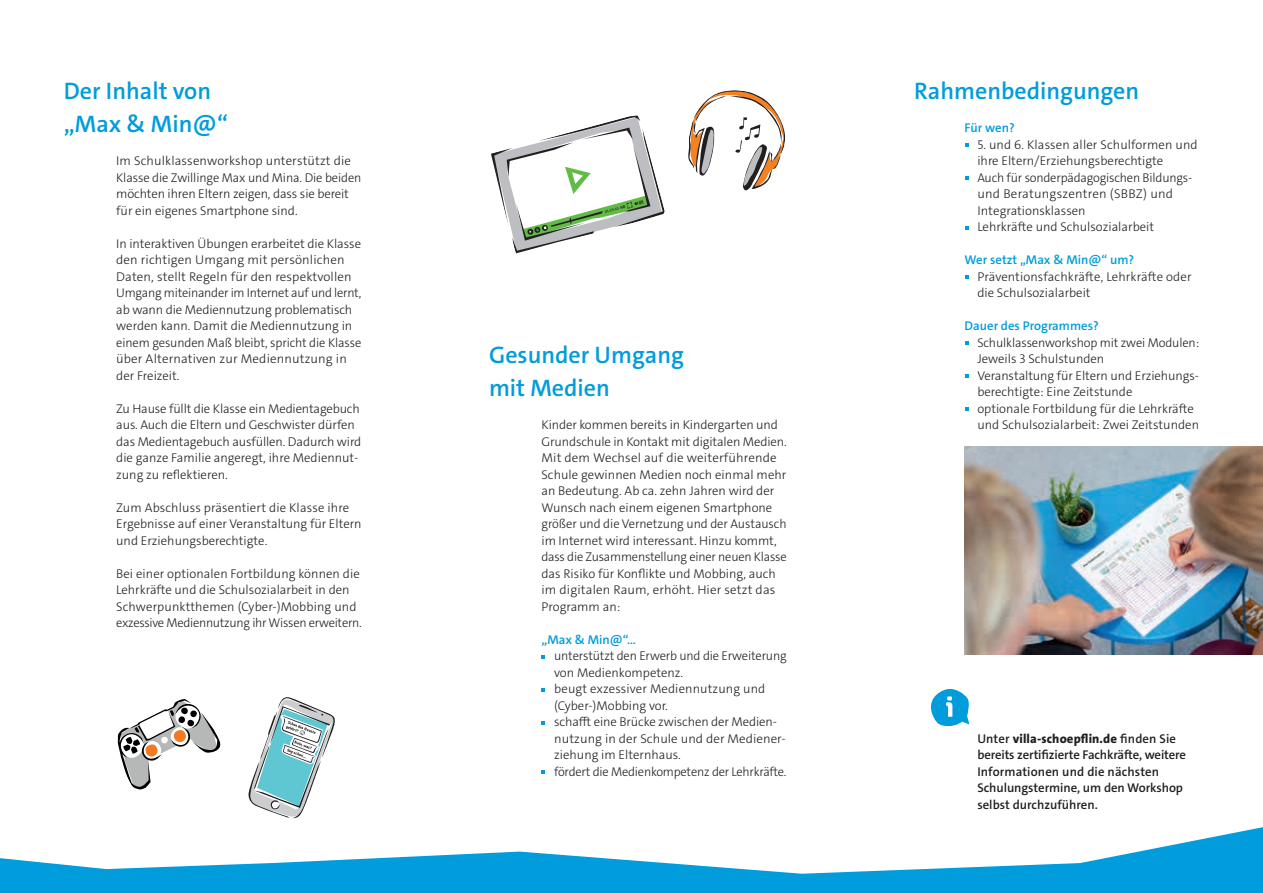
<style>
.page{position:relative;width:1263px;height:893px;background:#fff}
.page>*{position:absolute;margin:0;border:0;box-sizing:border-box;transform-origin:0 0}
.t1{font:600 24px/33px "The Sans C4 s";color:#009cdc}
.t2{font:300 12.75px/16.5px "The Sans C4 s";color:#231f20}
.t3{font:600 12.75px/16.5px "The Sans C4 s";letter-spacing:-.005em;color:#231f20}
.t4{font:600 12.75px "The Sans C4 s";color:#009cdc}
.s1{font-weight:800}
</style>
<div class="page">
<img style="left:964px;top:446px;width:299px;height:208px">
<svg style="left:0;top:827px;width:1263px;height:66px"></svg>
<svg style="left:965px;top:143px;width:3px;height:4px"></svg>
<svg style="left:965px;top:176px;width:3px;height:4px"></svg>
<svg style="left:965px;top:226px;width:3px;height:4px"></svg>
<svg style="left:965px;top:275px;width:3px;height:4px"></svg>
<svg style="left:965px;top:341px;width:3px;height:4px"></svg>
<svg style="left:965px;top:374px;width:3px;height:4px"></svg>
<svg style="left:965px;top:407px;width:3px;height:4px"></svg>
<svg style="left:541px;top:655px;width:4px;height:3px"></svg>
<svg style="left:541px;top:688px;width:4px;height:4px"></svg>
<svg style="left:541px;top:721px;width:4px;height:3px"></svg>
<svg style="left:541px;top:770px;width:4px;height:4px"></svg>
<svg style="left:117px;top:699px;width:104px;height:91px"></svg>
<svg style="left:931px;top:689px;width:38px;height:37px"></svg>
<svg style="left:248px;top:697px;width:87px;height:122px"></svg>
<svg style="left:688px;top:90px;width:97px;height:101px"></svg>
<svg style="left:491px;top:116px;width:174px;height:137px"></svg>
<h1 class="t1" style="left:64px;top:75px;width:166px">Der Inhalt von „Max &amp; Min@“</h1>
<h1 class="t1" style="left:914px;top:75px;width:226px">Rahmenbedingungen</h1>
<p class="t4" style="left:964px;top:120px;width:52px">Für wen?</p>
<p class="t2" style="left:977px;top:136px;width:222px">5. und 6. Klassen aller Schulformen und ihre Eltern/Erziehungsberechtigte<br>Auch für sonderpädagogischen Bildungs&shy;und Beratungszentren (SBBZ) und Integrationsklassen<br>Lehrkräfte und Schulsozialarbeit</p>
<p class="t4" style="left:964px;top:252px;width:171px">Wer setzt „Max &amp; Min@“ um?</p>
<p class="t2" style="left:977px;top:268px;width:216px">Präventionsfachkräfte, Lehrkräfte oder die Schulsozialarbeit</p>
<p class="t4" style="left:964px;top:318px;width:136px">Dauer des Programmes?</p>
<p class="t2" style="left:977px;top:334px;width:223px">Schulklassenworkshop mit zwei Modulen:<br>Jeweils 3 Schulstunden<br>Veranstaltung für Eltern und Erziehungs&shy;berechtigte: Eine Zeitstunde<br>optionale Fortbildung für die Lehrkräfte und Schulsozialarbeit: Zwei Zeitstunden</p>
<p class="t2" style="left:116px;top:153px;width:247px">Im Schulklassenworkshop unterstützt die Klasse die Zwillinge Max und Mina. Die beiden möchten ihren Eltern zeigen, dass sie bereit für ein eigenes Smartphone sind.</p>
<p class="t2" style="left:116px;top:235px;width:247px">In interaktiven Übungen erarbeitet die Klasse den richtigen Umgang mit persönlichen Daten, stellt Regeln für den respektvollen Umgang miteinander im Internet auf und lernt, ab wann die Mediennutzung problematisch werden kann. Damit die Mediennutzung in einem gesunden Maß bleibt, spricht die Klasse über Alternativen zur Mediennutzung in der Freizeit.</p>
<p class="t2" style="left:116px;top:400px;width:247px">Zu Hause füllt die Klasse ein Medientagebuch aus. Auch die Eltern und Geschwister dürfen das Medientagebuch ausfüllen. Dadurch wird die ganze Familie angeregt, ihre Mediennut&shy;zung zu reflektieren.</p>
<p class="t2" style="left:116px;top:499px;width:247px">Zum Abschluss präsentiert die Klasse ihre<br>Ergebnisse auf einer Veranstaltung für Eltern und Erziehungsberechtigte.</p>
<p class="t2" style="left:116px;top:565px;width:247px">Bei einer optionalen Fortbildung können die Lehrkräfte und die Schulsozialarbeit in den Schwerpunktthemen (Cyber-)Mobbing und exzessive Mediennutzung ihr Wissen erweitern.</p>
<h1 class="t1" style="left:489px;top:339px;width:196px">Gesunder Umgang mit Medien</h1>
<p class="t2" style="left:541px;top:417px;width:247px">Kinder kommen bereits in Kindergarten und Grundschule in Kontakt mit digitalen Medien.<br>Mit dem Wechsel auf die weiterführende Schule gewinnen Medien noch einmal mehr an Bedeutung. Ab ca. zehn Jahren wird der Wunsch nach einem eigenen Smartphone größer und die Vernetzung und der Austausch im Internet wird interessant. Hinzu kommt, dass die Zusammenstellung einer neuen Klasse das Risiko für Konflikte und Mobbing, auch im digitalen Raum, erhöht. Hier setzt das Programm an:</p>
<p class="t4" style="left:541px;top:631px;width:96px">„Max &amp; Min@“...</p>
<p class="t2" style="left:554px;top:648px;width:234px">unterstützt den Erwerb und die Erweiterung von Medienkompetenz.<br>beugt exzessiver Mediennutzung und (Cyber-)Mobbing vor.<br>schafft eine Brücke zwischen der Medien&shy;nutzung in der Schule und der Mediener&shy;ziehung im Elternhaus.<br>fördert die Medienkompetenz der Lehrkräfte.</p>
<p class="t3" style="left:977px;top:730px;width:210px">Unter <span class="s1">villa-schoepflin.de</span> finden Sie bereits zertifizierte Fachkräfte, weitere Informationen und die nächsten Schulungstermine, um den Workshop selbst durchzuführen.</p>
</div>
